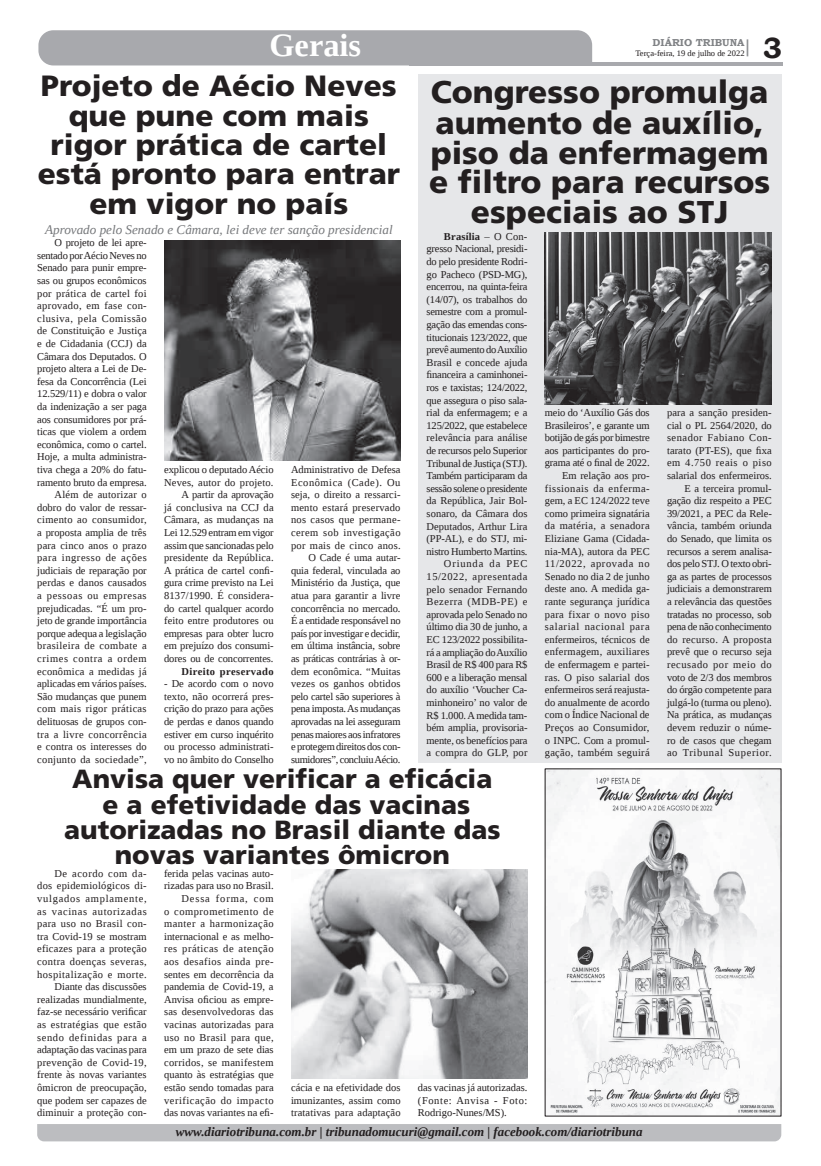
<style>
.page{position:relative;width:821px;height:1166px;background:#fff}
.page>*{position:absolute;margin:0;border:0;box-sizing:border-box;transform-origin:0 0}
.t1{font:700 32.38px "Liberation Serif";color:#fff}
.t2{font:900 31.5px/30.2px "Frutiger LT Std";color:#231f20;text-align:center}
.t3{font:900 29.31px/29.3px "Frutiger LT Std";color:#231f20;text-align:center}
.t4{font:700 29.31px "Bookman Old Style";color:#231f20}
.t5{font:900 26.25px/25.4px "Frutiger LT Std";color:#231f20;text-align:center}
.t6{font:italic 13.12px "Liberation Serif";color:#76787b}
.t7{font:italic 700 12.95px "Liberation Serif";color:#231f20}
.t8{font:10.5px/12.6px "Liberation Serif";color:#231f20;text-align:right}
.t9{font:10.5px/12.6px "Liberation Serif";letter-spacing:.02em;color:#231f20;text-align:right}
.t10{font:700 10.5px "Liberation Serif";letter-spacing:.04em;color:#231f20}
.t11{font:700 10.06px "Bookman Old Style";color:#808285}
.t12{font:8.4px "Liberation Serif";color:#231f20}
.s1{font-weight:700}
</style>
<div class="page">
<hr style="left:409px;top:62px;width:374px;height:3px;background:#a8a9ad">
<div style="left:38px;top:30px;width:554px;height:35px;background:#a8a9ad"></div>
<svg style="left:747px;top:39px;width:1px;height:17px"></svg>
<div style="left:37px;top:1124px;width:744px;height:17px;background:#bcbdc0"></div>
<div style="left:418px;top:74px;width:363px;height:688px;background:#e6e7e9"></div>
<img style="left:545px;top:232px;width:227px;height:173px">
<img style="left:164px;top:241px;width:237px;height:220px">
<img style="left:291px;top:869px;width:236px;height:209px">
<img style="left:547px;top:770px;width:232px;height:344px">
<h1 class="t1" style="left:269px;top:24px;width:93px">Gerais</h1>
<p class="t11" style="left:653px;top:35px;width:93px">DIÁRIO TRIBUNA</p>
<p class="t12" style="left:635px;top:48px;width:111px">Terça-feira, 19 de julho de 2022</p>
<h3 class="t4" style="left:763px;top:27px;width:21px">3</h3>
<h3 class="t3" style="left:38px;top:71px;width:364px">Projeto de Aécio Neves que pune com mais rigor prática de cartel está pronto para entrar em vigor no país</h3>
<p class="t8" style="left:37px;top:236px;width:111px">O projeto de lei apre&shy;sentado por Aécio Neves no<br>Senado para punir empre&shy;sas ou grupos econômicos por prática de cartel foi aprovado, em fase con&shy;clusiva, pela Comissão de Constituição e Justiça e de Cidadania (CCJ) da<br>Câmara dos Deputados. O projeto altera a Lei de De&shy;fesa da Concorrência (Lei<br>12.529/11) e dobra o valor da indenização a ser paga aos consumidores por prá&shy;ticas que violem a ordem econômica, como o cartel.<br>Hoje, a multa administra&shy;tiva chega a 20% do fatu&shy;ramento bruto da empresa.<br>Além de autorizar o dobro do valor de ressar&shy;cimento ao consumidor, a proposta amplia de três para cinco anos o prazo para ingresso de ações judiciais de reparação por perdas e danos causados a pessoas ou empresas prejudicadas. “É um pro&shy;jeto de grande importância porque adequa a legislação brasileira de combate a crimes contra a ordem econômica a medidas já aplicadas em vários países.<br>São mudanças que punem com mais rigor práticas delituosas de grupos con&shy;tra a livre concorrência e contra os interesses do conjunto da sociedade”,</p>
<h2 class="t2" style="left:429px;top:76px;width:343px">Congresso promulga aumento de auxílio, piso da enfermagem e filtro para recursos especiais ao STJ</h2>
<p class="t8" style="left:427px;top:230px;width:102px"><span class="s1">Brasília</span> – O Con&shy;gresso Nacional, presidi&shy;do pelo presidente Rodri&shy;go Pacheco (PSD-MG), encerrou, na quinta-feira (14/07), os trabalhos do semestre com a promul&shy;gação das emendas cons&shy;titucionais 123/2022, que prevê aumento do Auxílio<br>Brasil e concede ajuda financeira a caminhonei&shy;ros e taxistas; 124/2022, que assegura o piso sala&shy;rial da enfermagem; e a<br>125/2022, que estabelece relevância para análise de recursos pelo Superior<br>Tribunal de Justiça (STJ).<br>Também participaram da sessão solene o presidente da República, Jair Bol&shy;sonaro, da Câmara dos<br>Deputados, Arthur Lira (PP-AL), e do STJ, mi&shy;nistro Humberto Martins.<br>Oriunda da PEC<br>15/2022, apresentada pelo senador Fernando<br>Bezerra (MDB-PE) e aprovada pelo Senado no último dia 30 de junho, a<br>EC 123/2022 possibilita&shy;rá a ampliação do Auxílio<br>Brasil de R$ 400 para R$<br>600 e a liberação mensal do auxílio ‘Voucher Ca&shy;minhoneiro’ no valor de<br>R$ 1.000. A medida tam&shy;bém amplia, provisoria&shy;mente, os benefícios para a compra do GLP, por</p>
<p class="t6" style="left:45px;top:221px;width:349px">Aprovado pelo Senado e Câmara, lei deve ter sanção presidencial</p>
<p class="t8" style="left:545px;top:406px;width:106px">meio do ‘Auxílio Gás dos<br>Brasileiros’, e garante um botijão de gás por bimestre aos participantes do pro&shy;grama até o final de 2022.<br>Em relação aos pro&shy;fissionais da enferma&shy;gem, a EC 124/2022 teve como primeira signatária da matéria, a senadora<br>Eliziane Gama (Cidada&shy;nia-MA), autora da PEC<br>11/2022, aprovada no<br>Senado no dia 2 de junho deste ano. A medida ga&shy;rante segurança jurídica para fixar o novo piso salarial nacional para enfermeiros, técnicos de enfermagem, auxiliares de enfermagem e partei&shy;ras. O piso salarial dos enfermeiros será reajusta&shy;do anualmente de acordo com o Índice Nacional de<br>Preços ao Consumidor, o INPC. Com a promul&shy;gação, também seguirá</p>
<p class="t8" style="left:667px;top:406px;width:106px">para a sanção presiden&shy;cial o PL 2564/2020, do senador Fabiano Con&shy;tarato (PT-ES), que fixa em 4.750 reais o piso salarial dos enfermeiros.<br>E a terceira promul&shy;gação diz respeito a PEC<br>39/2021, a PEC da Rele&shy;vância, também oriunda do Senado, que limita os recursos a serem analisa&shy;dos pelo STJ. O texto obri&shy;ga as partes de processos judiciais a demonstrarem a relevância das questões tratadas no processo, sob pena de não conhecimento do recurso. A proposta prevê que o recurso seja recusado por meio do voto de 2/3 dos membros do órgão competente para julgá-lo (turma ou pleno).<br>Na prática, as mudanças devem reduzir o núme&shy;ro de casos que chegam ao Tribunal Superior.</p>
<p class="t8" style="left:291px;top:463px;width:111px">Administrativo de Defesa<br>Econômica (Cade). Ou seja, o direito a ressarci&shy;mento estará preservado nos casos que permane&shy;cerem sob investigação por mais de cinco anos.<br>O Cade é uma autar&shy;quia federal, vinculada ao<br>Ministério da Justiça, que atua para garantir a livre concorrência no mercado.<br>É a entidade responsável no país por investigar e decidir, em última instância, sobre as práticas contrárias à or&shy;dem econômica. “Muitas vezes os ganhos obtidos pelo cartel são superiores à pena imposta. As mudanças aprovadas na lei asseguram penas maiores aos infratores e protegem direitos dos con&shy;sumidores”, concluiu Aécio.</p>
<h3 class="t5" style="left:64px;top:766px;width:438px">Anvisa quer verificar a eficácia e a efetividade das vacinas autorizadas no Brasil diante das novas variantes ômicron</h3>
<p class="t9" style="left:37px;top:867px;width:111px">De acordo com da&shy;dos epidemiológicos di&shy;vulgados amplamente, as vacinas autorizadas para uso no Brasil con&shy;tra Covid-19 se mostram eficazes para a proteção contra doenças severas, hospitalização e morte.<br>Diante das discussões realizadas mundialmente, faz-se necessário verificar as estratégias que estão sendo definidas para a adaptação das vacinas para prevenção de Covid-19, frente às novas variantes ômicron de preocupação, que podem ser capazes de diminuir a proteção con-</p>
<p class="t8" style="left:164px;top:867px;width:111px">ferida pelas vacinas auto&shy;rizadas para uso no Brasil.<br>Dessa forma, com<br>o comprometimento de manter a harmonização internacional e as melho&shy;res práticas de atenção aos desafios ainda pre&shy;sentes em decorrência da pandemia de Covid-19, a<br>Anvisa oficiou as empre&shy;sas desenvolvedoras das vacinas autorizadas para uso no Brasil para que, em um prazo de sete dias corridos, se manifestem quanto às estratégias que estão sendo tomadas para verificação do impacto das novas variantes na efi-</p>
<p class="t8" style="left:164px;top:463px;width:111px">explicou o deputado Aécio<br>Neves, autor do projeto.<br>A partir da aprovação<br>já conclusiva na CCJ da<br>Câmara, as mudanças na<br>Lei 12.529 entram em vigor assim que sancionadas pelo presidente da República.<br>A prática de cartel confi&shy;gura crime previsto na Lei<br>8137/1990. É considera&shy;do cartel qualquer acordo feito entre produtores ou empresas para obter lucro em prejuízo dos consumi&shy;dores ou de concorrentes.</p>
<p class="t10" style="left:181px;top:664px;width:94px">Direito preservado</p>
<p class="t8" style="left:164px;top:677px;width:111px;text-align:justify">- De acordo com o novo texto, não ocorrerá pres&shy;crição do prazo para ações de perdas e danos quando estiver em curso inquérito ou processo administrati&shy;vo no âmbito do Conselho</p>
<p class="t8" style="left:291px;top:1081px;width:111px;text-align:justify">cácia e na efetividade dos imunizantes, assim como tratativas para adaptação</p>
<p class="t8" style="left:418px;top:1081px;width:111px;text-align:justify">das vacinas já autorizadas. (Fonte: Anvisa - Foto:<br>Rodrigo-Nunes/MS).</p>
<p class="t7" style="left:176px;top:1123px;width:468px">www.diariotribuna.com.br | tribunadomucuri@gmail.com | facebook.com/diariotribuna</p>
</div>
